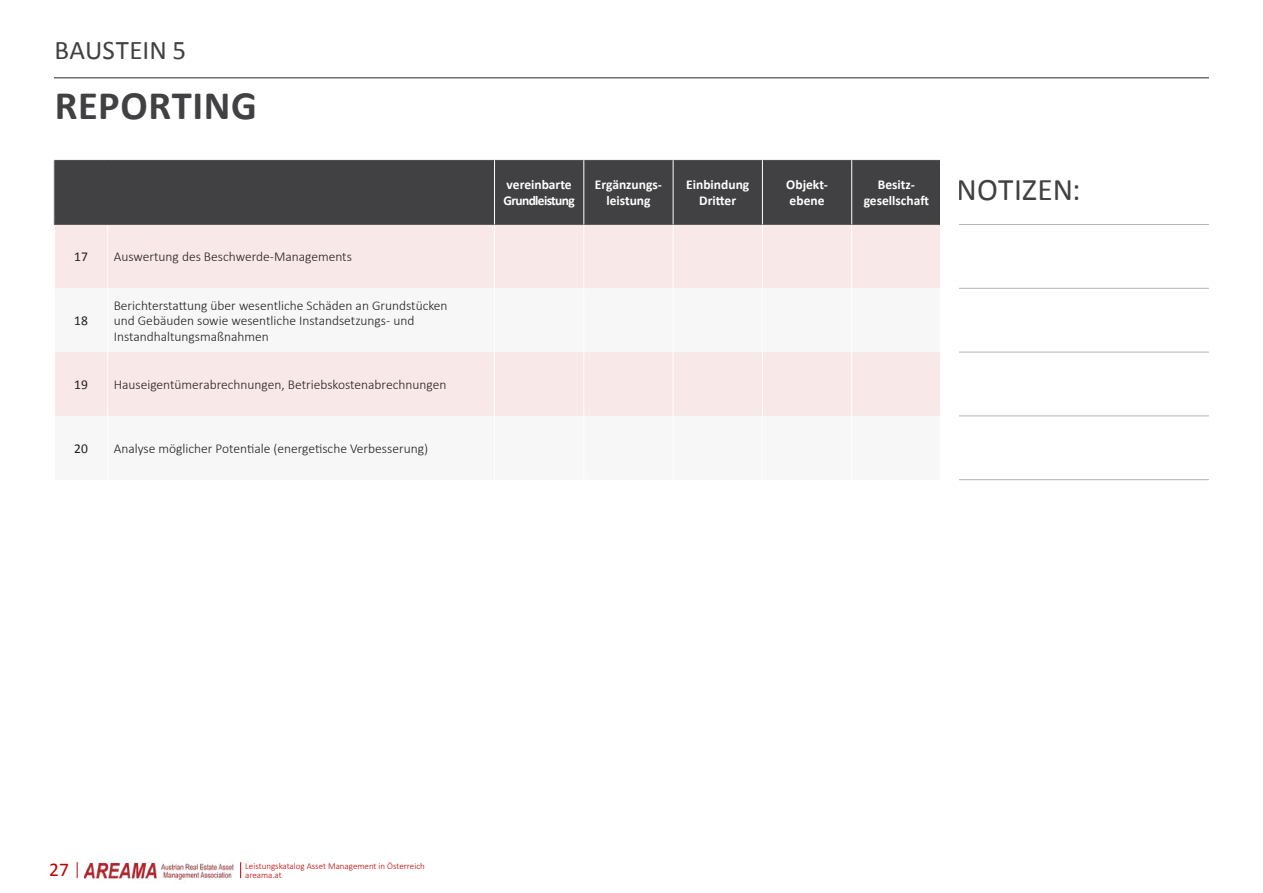
<style>
.page{position:relative;width:1263px;height:893px;background:#fff}
.page>*{position:absolute;margin:0;border:0;box-sizing:border-box;transform-origin:0 0}
.t1{font:700 40.5px "Calibri";letter-spacing:.015em;color:#414042}
.t2{font:31.5px "Calibri";letter-spacing:.01em;color:#414042}
.t3{font:27px "Calibri";letter-spacing:.01em;color:#414042}
.t4{font:19.5px "Calibri";color:#c00000}
.t5{font:300 13.5px/15.5px "Calibri";color:#231f20}
.t6{font:700 13.5px/16.2px "Calibri";color:#fff;text-align:center}
.t7{font:700 13.5px/16.2px "Calibri";letter-spacing:-.05em;color:#fff}
.t8{font:13.5px "Calibri";color:#231f20}
.t9{font:300 9px "Calibri";color:#c00000}
</style>
<div class="page">
<div style="left:55px;top:225px;width:885px;height:63px;background:#f9e8e8"></div>
<svg style="left:959px;top:287px;width:250px;height:1px"></svg>
<div style="left:55px;top:352px;width:885px;height:64px;background:#f9e8e8"></div>
<svg style="left:959px;top:351px;width:250px;height:65px"></svg>
<hr style="left:107px;top:225px;width:1px;height:63px;background:#fff">
<hr style="left:494px;top:225px;width:1px;height:63px;background:#fff">
<hr style="left:583px;top:225px;width:1px;height:63px;background:#fff">
<hr style="left:673px;top:225px;width:1px;height:63px;background:#fff">
<hr style="left:762px;top:225px;width:1px;height:63px;background:#fff">
<hr style="left:851px;top:225px;width:1px;height:63px;background:#fff">
<hr style="left:107px;top:352px;width:1px;height:64px;background:#fff">
<hr style="left:494px;top:352px;width:1px;height:64px;background:#fff">
<hr style="left:583px;top:352px;width:1px;height:64px;background:#fff">
<hr style="left:673px;top:352px;width:1px;height:64px;background:#fff">
<hr style="left:762px;top:352px;width:1px;height:64px;background:#fff">
<hr style="left:851px;top:352px;width:1px;height:64px;background:#fff">
<hr style="left:941px;top:224px;width:268px;height:1px;background:#b5b5b5">
<hr style="left:941px;top:288px;width:268px;height:1px;background:#b5b5b5">
<hr style="left:941px;top:352px;width:268px;height:1px;background:#b5b5b5">
<hr style="left:941px;top:416px;width:268px;height:1px;background:#b5b5b5">
<hr style="left:941px;top:479px;width:268px;height:1px;background:#b5b5b5">
<hr style="left:54px;top:160px;width:54px;height:1px;background:#a09fa0">
<hr style="left:54px;top:161px;width:1px;height:63px;background:#a09fa0">
<hr style="left:54px;top:224px;width:54px;height:1px;background:#414042">
<hr style="left:108px;top:224px;width:386px;height:1px;background:#414042">
<hr style="left:494px;top:224px;width:90px;height:1px;background:#414042">
<hr style="left:584px;top:224px;width:89px;height:1px;background:#414042">
<hr style="left:673px;top:224px;width:89px;height:1px;background:#414042">
<hr style="left:762px;top:224px;width:89px;height:1px;background:#414042">
<hr style="left:851px;top:224px;width:90px;height:1px;background:#414042">
<img style="left:84px;top:861px;width:150px;height:21px">
<svg style="left:240px;top:862px;width:1px;height:16px"></svg>
<svg style="left:77px;top:862px;width:1px;height:16px"></svg>
<hr style="left:54px;top:77px;width:1155px;height:1px;background:#414042">
<div style="left:55px;top:160px;width:885px;height:64px;background:#414042"></div>
<hr style="left:494px;top:160px;width:1px;height:64px;background:#fff">
<hr style="left:583px;top:160px;width:1px;height:64px;background:#fff">
<hr style="left:673px;top:160px;width:1px;height:64px;background:#fff">
<hr style="left:762px;top:160px;width:1px;height:64px;background:#fff">
<hr style="left:851px;top:160px;width:1px;height:64px;background:#fff">
<hr style="left:107px;top:160px;width:1px;height:64px;background:#414042">
<div style="left:940px;top:149px;width:18px;height:729px;background:#fff"></div>
<h3 class="t3" style="left:55px;top:31px;width:133px">BAUSTEIN 5</h3>
<h1 class="t1" style="left:55px;top:77px;width:204px">REPORTING</h1>
<p class="t8" style="left:74px;top:248px;width:15px">17</p>
<p class="t5" style="left:114px;top:249px;width:240px">Auswertung des Beschwerde-Managements</p>
<p class="t8" style="left:74px;top:311px;width:15px">18</p>
<p class="t5" style="left:114px;top:297px;width:335px">Berichterstattung über wesentliche Schäden an Grundstücken und Gebäuden sowie wesentliche Instandsetzungs- und<br>Instandhaltungsmaßnahmen</p>
<p class="t8" style="left:74px;top:375px;width:15px">19</p>
<p class="t5" style="left:114px;top:377px;width:334px">Hauseigentümerabrechnungen, Betriebskostenabrechnungen</p>
<p class="t8" style="left:74px;top:439px;width:15px">20</p>
<p class="t5" style="left:114px;top:440px;width:316px">Analyse möglicher Potentiale (energetische Verbesserung)</p>
<p class="t7" style="left:503px;top:176px;width:73px">vereinbarte<br>Grundleistung</p>
<p class="t6" style="left:595px;top:176px;width:69px">Ergänzungs&shy;leistung</p>
<p class="t6" style="left:686px;top:176px;width:65px">Einbindung<br>Dritter</p>
<p class="t6" style="left:786px;top:176px;width:43px;text-align:left">Objekt&shy;ebene</p>
<p class="t6" style="left:864px;top:176px;width:67px">Besitz&shy;gesellschaft</p>
<h2 class="t2" style="left:956px;top:168px;width:126px">NOTIZEN:</h2>
<p class="t6" style="left:716px;top:192px;width:10px">t</p>
<p class="t9" style="left:245px;top:860px;width:181px">Leistungskatalog Asset Management in Österreich</p>
<h3 class="t4" style="left:49px;top:856px;width:21px">27</h3>
<p class="t9" style="left:245px;top:869px;width:38px">areama.at</p>
</div>
